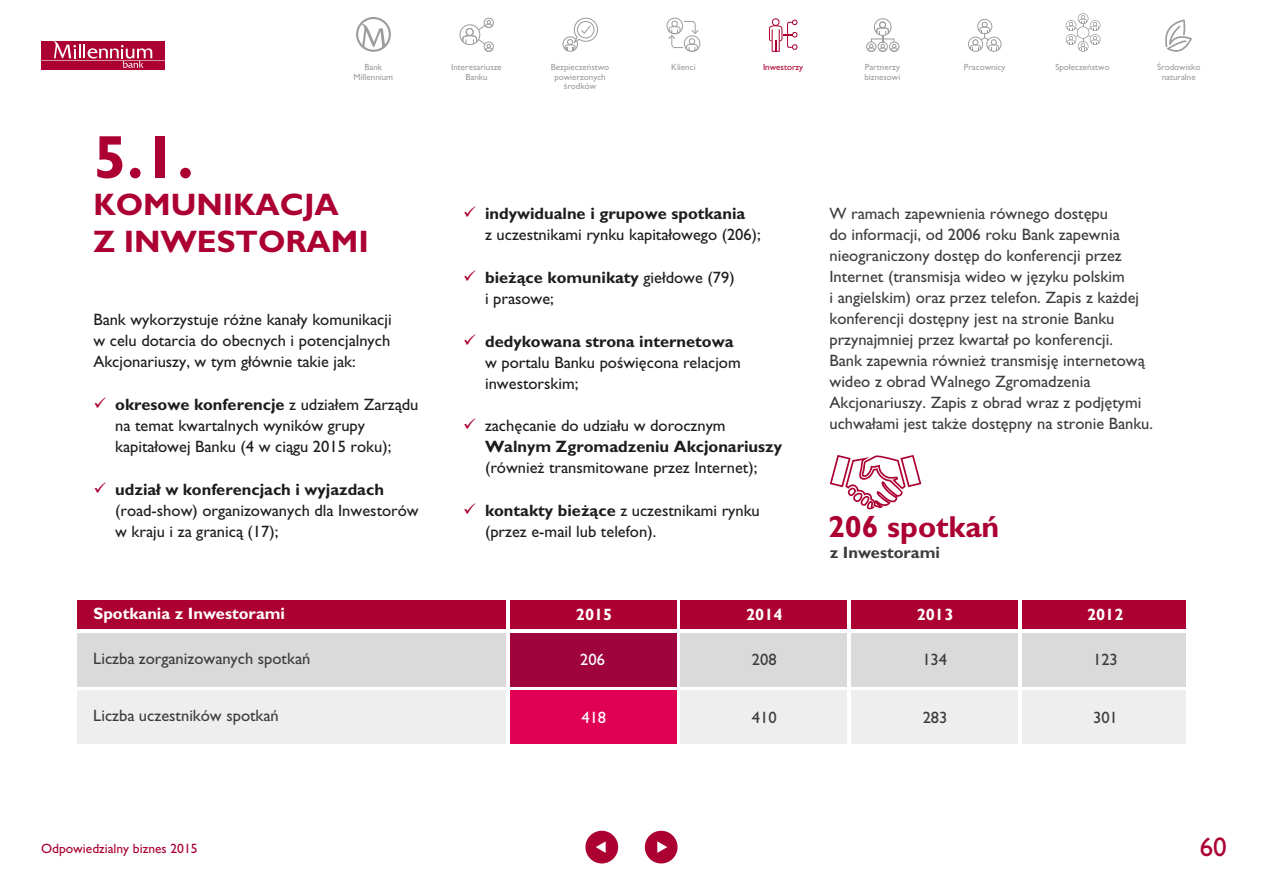
<style>
.page{position:relative;width:1263px;height:893px;background:#fff}
.page>*{position:absolute;margin:0;border:0;box-sizing:border-box;transform-origin:0 0}
.t1{font:700 61.05px "Gill Sans";color:#ac0032}
.t2{font:700 31.2px/36.8px "Gill Sans";color:#ac0032}
.t3{font:700 30.6px "Gill Sans";color:#ac0032}
.t4{font:27px "Gill Sans";color:#ac0032}
.t5{font:16.5px/21px "Gill Sans";color:#1f1c1c}
.t6{font:16.5px/21px "Gill Sans";color:#3e3b3b}
.t7{font:700 16.5px "Gill Sans";color:#1f1c1c}
.t8{font:700 16.5px "Gill Sans";color:#fff}
.t9{font:700 16.5px "Gill Sans";color:#3e3b3b}
.t10{font:16.5px "Gill Sans";color:#fff}
.t11{font:13.5px "Gill Sans";color:#ac0032}
.t12{font:9px/9.4px "Gill Sans";color:#9d9d9d;text-align:center}
.t13{font:9px "Gill Sans";color:#ac0032}
.s1{font-weight:700}
</style>
<div class="page">
<div style="left:41px;top:41px;width:124px;height:29px;background:#ac0032"></div>
<svg style="left:41px;top:41px;width:124px;height:27px"></svg>
<div style="left:585px;top:831px;width:33px;height:32px;background:#ac0032;border-radius:50%"></div>
<div style="left:645px;top:831px;width:32px;height:32px;background:#ac0032;border-radius:50%"></div>
<svg style="left:657px;top:841px;width:10px;height:12px"></svg>
<svg style="left:596px;top:841px;width:10px;height:12px"></svg>
<svg style="left:666px;top:18px;width:34px;height:34px"></svg>
<svg style="left:459px;top:18px;width:35px;height:34px"></svg>
<svg style="left:356px;top:17px;width:35px;height:35px"></svg>
<svg style="left:562px;top:18px;width:36px;height:34px"></svg>
<svg style="left:769px;top:18px;width:28px;height:34px"></svg>
<svg style="left:866px;top:18px;width:33px;height:34px"></svg>
<svg style="left:968px;top:19px;width:33px;height:33px"></svg>
<svg style="left:1165px;top:19px;width:27px;height:33px"></svg>
<svg style="left:1066px;top:13px;width:34px;height:39px"></svg>
<div style="left:78px;top:633px;width:428px;height:53px;background:#dadada"></div>
<div style="left:510px;top:633px;width:167px;height:53px;background:#9f043c"></div>
<div style="left:681px;top:633px;width:166px;height:53px;background:#dadada"></div>
<div style="left:851px;top:633px;width:167px;height:53px;background:#dadada"></div>
<div style="left:1022px;top:633px;width:163px;height:53px;background:#dadada"></div>
<div style="left:78px;top:690px;width:428px;height:54px;background:#eee"></div>
<div style="left:510px;top:690px;width:167px;height:54px;background:#e00155"></div>
<div style="left:681px;top:690px;width:166px;height:54px;background:#eee"></div>
<div style="left:851px;top:690px;width:167px;height:54px;background:#eee"></div>
<div style="left:1022px;top:690px;width:163px;height:54px;background:#eee"></div>
<div style="left:510px;top:601px;width:167px;height:28px;background:#ac0032"></div>
<div style="left:78px;top:601px;width:428px;height:28px;background:#ac0032"></div>
<div style="left:681px;top:601px;width:166px;height:28px;background:#ac0032"></div>
<div style="left:851px;top:601px;width:167px;height:28px;background:#ac0032"></div>
<div style="left:1022px;top:601px;width:163px;height:28px;background:#ac0032"></div>
<svg style="left:830px;top:455px;width:91px;height:54px"></svg>
<h1 class="t1" style="left:93px;top:121px;width:102px">5.1.</h1>
<p class="t12" style="left:354px;top:62px;width:41px">Bank<br>Millennium</p>
<p class="t12" style="left:671px;top:62px;width:26px">Klienci</p>
<p class="t13" style="left:763px;top:62px;width:42px">Inwestorzy</p>
<p class="t12" style="left:864px;top:62px;width:37px;text-align:left">Partnerzy biznesowi</p>
<p class="t12" style="left:964px;top:62px;width:43px">Pracownicy</p>
<p class="t12" style="left:1055px;top:62px;width:56px">Społeczeństwo</p>
<p class="t12" style="left:1157px;top:62px;width:45px">Środowisko naturalne</p>
<p class="t12" style="left:451px;top:62px;width:52px">Interesariusze<br>Banku</p>
<p class="t12" style="left:551px;top:62px;width:60px">Bezpieczeństwo powierzonych środków</p>
<h2 class="t2" style="left:93px;top:186px;width:277px">KOMUNIKACJA<br>Z INWESTORAMI</h2>
<p class="t5" style="left:93px;top:309px;width:300px;text-align:justify">Bank wykorzystuje różne kanały komunikacji w celu dotarcia do obecnych i potencjalnych Akcjonariuszy, w tym głównie takie jak:</p>
<p class="t5" style="left:115px;top:394px;width:305px"><span class="s1">okresowe konferencje</span> z udziałem Zarządu na temat kwartalnych wyników grupy kapitałowej Banku (4 w ciągu 2015 roku);</p>
<p class="t7" style="left:115px;top:480px;width:270px">udział w konferencjach i wyjazdach</p>
<p class="t5" style="left:115px;top:500px;width:305px">(road-show) organizowanych dla Inwestorów w kraju i za granicą (17);</p>
<p class="t7" style="left:485px;top:204px;width:262px">indywidualne i grupowe spotkania</p>
<p class="t6" style="left:829px;top:203px;width:325px">W ramach zapewnienia równego dostępu<br>do informacji, od 2006 roku Bank zapewnia nieograniczony dostęp do konferencji przez Internet (transmisja wideo w języku polskim<br>i angielskim) oraz przez telefon. Zapis z każdej konferencji dostępny jest na stronie Banku przynajmniej przez kwartał po konferencji.<br>Bank zapewnia również transmisję internetową wideo z obrad Walnego Zgromadzenia Akcjonariuszy. Zapis z obrad wraz z podjętymi uchwałami jest także dostępny na stronie Banku.</p>
<p class="t5" style="left:485px;top:224px;width:277px">z uczestnikami rynku kapitałowego (206);</p>
<p class="t5" style="left:485px;top:267px;width:251px"><span class="s1">bieżące komunikaty</span> giełdowe (79) i prasowe;</p>
<p class="t7" style="left:485px;top:331px;width:250px">dedykowana strona internetowa</p>
<p class="t5" style="left:485px;top:352px;width:257px">w portalu Banku poświęcona relacjom inwestorskim;</p>
<p class="t5" style="left:485px;top:415px;width:242px">zachęcanie do udziału w dorocznym</p>
<p class="t7" style="left:485px;top:437px;width:299px">Walnym Zgromadzeniu Akcjonariuszy</p>
<p class="t5" style="left:485px;top:457px;width:274px">(również transmitowane przez Internet);</p>
<p class="t5" style="left:485px;top:500px;width:276px"><span class="s1">kontakty bieżące</span> z uczestnikami rynku (przez e-mail lub telefon).</p>
<h3 class="t3" style="left:828px;top:509px;width:173px">206 spotkań</h3>
<p class="t9" style="left:830px;top:543px;width:112px">z Inwestorami</p>
<p class="t8" style="left:93px;top:603px;width:193px">Spotkania z Inwestorami</p>
<p class="t8" style="left:746px;top:605px;width:38px">2014</p>
<p class="t8" style="left:917px;top:605px;width:38px">2013</p>
<p class="t8" style="left:1087px;top:605px;width:38px">2012</p>
<p class="t8" style="left:576px;top:605px;width:38px">2015</p>
<p class="t10" style="left:580px;top:650px;width:26px">206</p>
<p class="t6" style="left:752px;top:649px;width:26px">208</p>
<p class="t6" style="left:922px;top:649px;width:26px">134</p>
<p class="t6" style="left:1093px;top:649px;width:26px">123</p>
<p class="t6" style="left:93px;top:648px;width:218px">Liczba zorganizowanych spotkań</p>
<p class="t6" style="left:93px;top:705px;width:187px">Liczba uczestników spotkań</p>
<p class="t11" style="left:41px;top:841px;width:158px">Odpowiedzialny biznes 2015</p>
<p class="t10" style="left:581px;top:708px;width:26px">418</p>
<p class="t6" style="left:752px;top:707px;width:26px">410</p>
<p class="t6" style="left:923px;top:707px;width:26px">283</p>
<p class="t6" style="left:1093px;top:707px;width:26px">301</p>
<h3 class="t4" style="left:1200px;top:831px;width:28px">60</h3>
</div>
